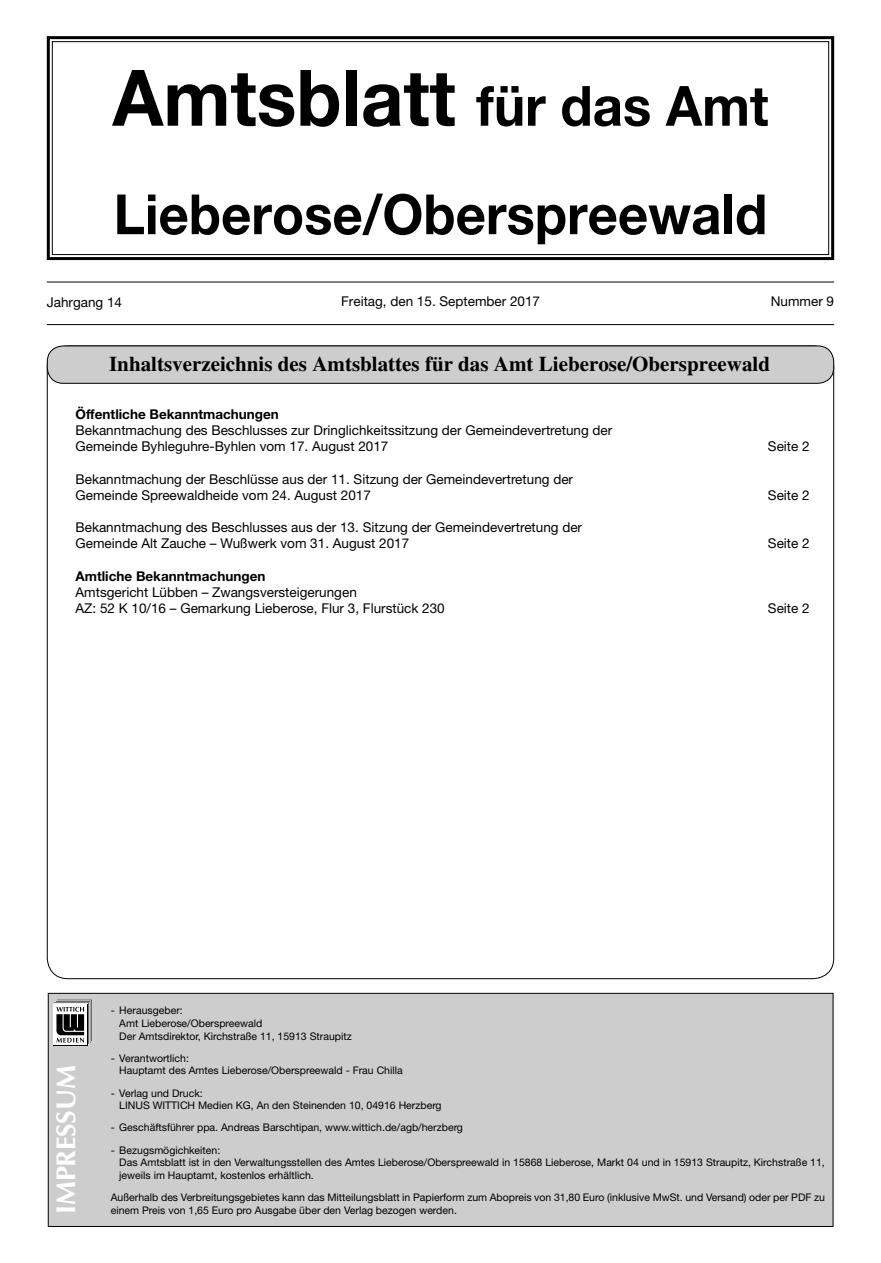
<style>
.page{position:relative;width:881px;height:1263px;background:#fff}
.page>*{position:absolute;margin:0;border:0;box-sizing:border-box;transform-origin:0 0}
.t1{font:700 78px "Helvetica Neue LT";color:#000;scale:.95 1}
.t2{font:700 55.5px "Helvetica Neue LT";color:#000;scale:.95 1}
.t3{font:700 27px "Optima LT";letter-spacing:-.005em;color:#fff}
.t4{font:700 21px "Times LT";color:#000}
.t5{font:13.5px/16.2px "Helvetica Neue LT";color:#000}
.t6{font:700 13.5px "Helvetica Neue LT";color:#000}
.t7{font:10.5px/12.6px "Helvetica Neue LT";color:#000}
.s1{font-size:55.5px}
</style>
<div class="page">
<hr style="left:47px;top:282px;width:786px;height:1px;background:#000">
<hr style="left:47px;top:324px;width:786px;height:1px;background:#000">
<svg style="left:46px;top:36px;width:789px;height:225px"></svg>
<div style="left:52px;top:41px;width:776px;height:214px;border:1px solid #000"></div>
<div style="left:47px;top:346px;width:786px;height:37px;background:#cecdcd;border-radius:16px"></div>
<div style="left:47px;top:345px;width:786px;height:39px;border:1px solid #000;border-radius:16px"></div>
<div style="left:48px;top:993px;width:785px;height:234px;background:#cecdcd;border:1px solid #000"></div>
<div style="left:53px;top:1004px;width:35px;height:41px;background:#fff"></div>
<svg style="left:54px;top:1000px;width:38px;height:44px"></svg>
<h1 class="t1" style="left:112px;top:50px;width:691px">Amtsblatt <span class="s1">für das Amt</span></h1>
<h2 class="t2" style="left:114px;top:180px;width:689px">Lieberose/Oberspreewald</h2>
<p class="t5" style="left:47px;top:294px;width:77px">Jahrgang 14</p>
<p class="t5" style="left:341px;top:293px;width:200px">Freitag, den 15. September 2017</p>
<p class="t5" style="left:770px;top:293px;width:65px">Nummer 9</p>
<h3 class="t4" style="left:109px;top:351px;width:662px">Inhaltsverzeichnis des Amtsblattes für das Amt Lieberose/Oberspreewald</h3>
<p class="t6" style="left:75px;top:406px;width:205px">Öffentliche Bekanntmachungen</p>
<p class="t5" style="left:75px;top:422px;width:538px">Bekanntmachung des Beschlusses zur Dringlichkeitssitzung der Gemeindevertretung der<br>Gemeinde Byhleguhre-Byhlen vom 17. August 2017</p>
<p class="t5" style="left:75px;top:470px;width:499px">Bekanntmachung der Beschlüsse aus der 11. Sitzung der Gemeindevertretung der<br>Gemeinde Spreewaldheide vom 24. August 2017</p>
<p class="t5" style="left:75px;top:519px;width:508px">Bekanntmachung des Beschlusses aus der 13. Sitzung der Gemeindevertretung der<br>Gemeinde Alt Zauche – Wußwerk vom 31. August 2017</p>
<p class="t6" style="left:75px;top:568px;width:191px">Amtliche Bekanntmachungen</p>
<p class="t5" style="left:75px;top:584px;width:370px">Amtsgericht Lübben – Zwangsversteigerungen<br>AZ: 52 K 10/16 – Gemarkung Lieberose, Flur 3, Flurstück 230</p>
<p class="t5" style="left:767px;top:438px;width:43px">Seite 2</p>
<p class="t5" style="left:767px;top:487px;width:43px">Seite 2</p>
<p class="t5" style="left:767px;top:535px;width:43px">Seite 2</p>
<p class="t5" style="left:767px;top:600px;width:43px">Seite 2</p>
<h3 class="t3" style="left:50px;top:1214px;width:150px;rotate:-90deg">IMPRESSUM</h3>
<p class="t7" style="left:119px;top:1004px;width:234px;text-indent:-9px">- Herausgeber:<br>Amt Lieberose/Oberspreewald<br>Der Amtsdirektor, Kirchstraße 11, 15913 Straupitz</p>
<p class="t7" style="left:119px;top:1052px;width:285px;text-indent:-9px">- Verantwortlich:<br>Hauptamt des Amtes Lieberose/Oberspreewald - Frau Chilla</p>
<p class="t7" style="left:119px;top:1086px;width:323px;text-indent:-9px">- Verlag und Druck:<br>Lin us Wittich Medien KG, An den Steinenden 10, 04916 Herzberg</p>
<p class="t7" style="left:111px;top:1121px;width:353px">- Geschäftsführer ppa. Andreas Barschtipan, www.wittich.de/agb/herzberg</p>
<p class="t7" style="left:119px;top:1143px;width:706px;text-indent:-9px">- Bezugsmögichkeiten:<br>Das Amtsblatt ist in den Verwaltungsstellen des Amtes Lieberose/Oberspreewald in 15868 Lieberose, Markt 04 und in 15913 Straupitz, Kirchstraße 11, jeweils im Hauptamt, kostenlos erhältlich.</p>
<p class="t7" style="left:111px;top:1191px;width:715px">Außerhalb des Verbreitungsgebietes kann das Mitteilungsblatt in Papierform zum Abopreis von 31,80 Euro (inklusive MwSt. und Versand) oder per PDF zu</p>
<p class="t7" style="left:111px;top:1203px;width:347px">einem Preis von 1,65 Euro pro Ausgabe über den Verlag bezogen werden.</p>
</div>
